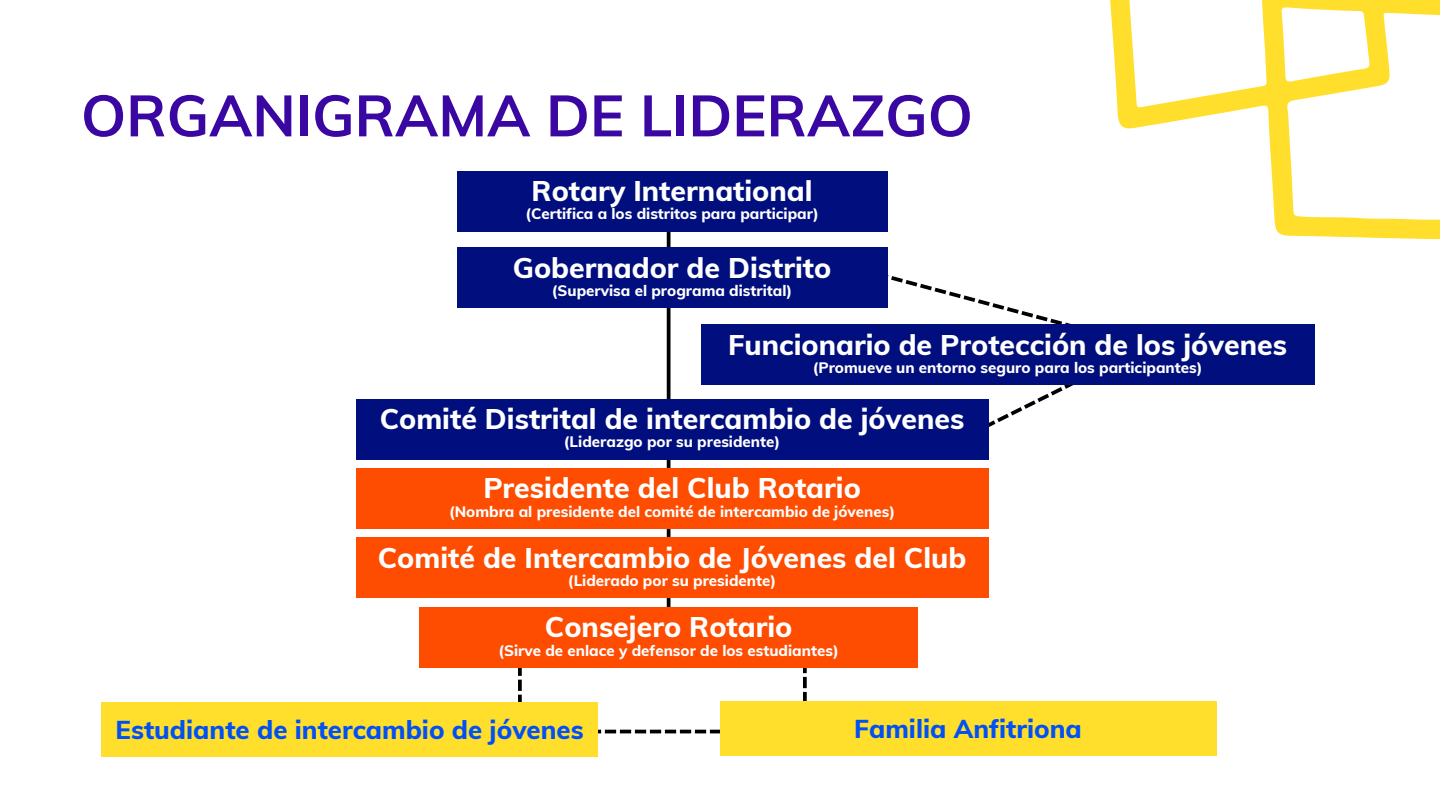
<style>
.page{position:relative;width:1440px;height:810px;background:#fff}
.page>*{position:absolute;margin:0;border:0;box-sizing:border-box;transform-origin:0 0}
.t1{font:700 57.6px "Muli";color:#3a07a3}
.t2{font:800 28.5px "Muli";color:#fff}
.t3{font:800 25.8px "Muli";color:#0050f5}
.t4{font:800 15.2px "Muli";color:#fff}
</style>
<div class="page">
<svg style="left:598px;top:730px;width:122px;height:3px"></svg>
<svg style="left:877px;top:275px;width:219px;height:50px"></svg>
<svg style="left:989px;top:385px;width:85px;height:42px"></svg>
<svg style="left:803px;top:668px;width:4px;height:34px"></svg>
<svg style="left:518px;top:668px;width:4px;height:34px"></svg>
<svg style="left:667px;top:232px;width:4px;height:375px"></svg>
<div style="left:457px;top:171px;width:431px;height:61px;background:#000f7d"></div>
<div style="left:356px;top:399px;width:633px;height:60px;background:#000f7d"></div>
<div style="left:356px;top:468px;width:633px;height:61px;background:#fe4c00"></div>
<div style="left:356px;top:538px;width:633px;height:60px;background:#fe4c00"></div>
<div style="left:419px;top:607px;width:499px;height:61px;background:#fe4c00"></div>
<div style="left:102px;top:702px;width:496px;height:55px;background:#ffdf2b"></div>
<div style="left:720px;top:702px;width:496px;height:54px;background:#ffdf2b"></div>
<div style="left:457px;top:248px;width:431px;height:60px;background:#000f7d"></div>
<div style="left:701px;top:325px;width:613px;height:60px;background:#000f7d"></div>
<svg style="left:1110px;top:0;width:330px;height:240px"></svg>
<p class="t1" style="left:81px;top:78px;width:893px">ORGANIGRAMA DE LIDERAZGO</p>
<p class="t2" style="left:532px;top:173px;width:283px">Rotary International</p>
<p class="t4" style="left:525px;top:204px;width:295px">(Certifica a los distritos para participar)</p>
<p class="t2" style="left:513px;top:249px;width:320px">Gobernador de Distrito</p>
<p class="t4" style="left:552px;top:280px;width:242px">(Supervisa el programa distrital)</p>
<p class="t2" style="left:728px;top:326px;width:560px">Funcionario de Protección de los jóvenes</p>
<p class="t4" style="left:813px;top:357px;width:391px">(Promueve un entorno seguro para los participantes)</p>
<p class="t2" style="left:380px;top:400px;width:586px">Comité Distrital de intercambio de jóvenes</p>
<p class="t4" style="left:564px;top:432px;width:218px">(Liderazgo por su presidente)</p>
<p class="t2" style="left:483px;top:470px;width:379px">Presidente del Club Rotario</p>
<p class="t4" style="left:449px;top:502px;width:448px">(Nombra al presidente del comité de intercambio de jóvenes)</p>
<p class="t2" style="left:378px;top:539px;width:590px">Comité de Intercambio de Jóvenes del Club</p>
<p class="t4" style="left:568px;top:571px;width:210px">(Liderado por su presidente)</p>
<p class="t2" style="left:545px;top:609px;width:249px">Consejero Rotario</p>
<p class="t4" style="left:498px;top:640px;width:342px">(Sirve de enlace y defensor de los estudiantes)</p>
<p class="t3" style="left:116px;top:713px;width:470px">Estudiante de intercambio de jóvenes</p>
<p class="t3" style="left:854px;top:712px;width:229px">Familia Anfitriona</p>
</div>
